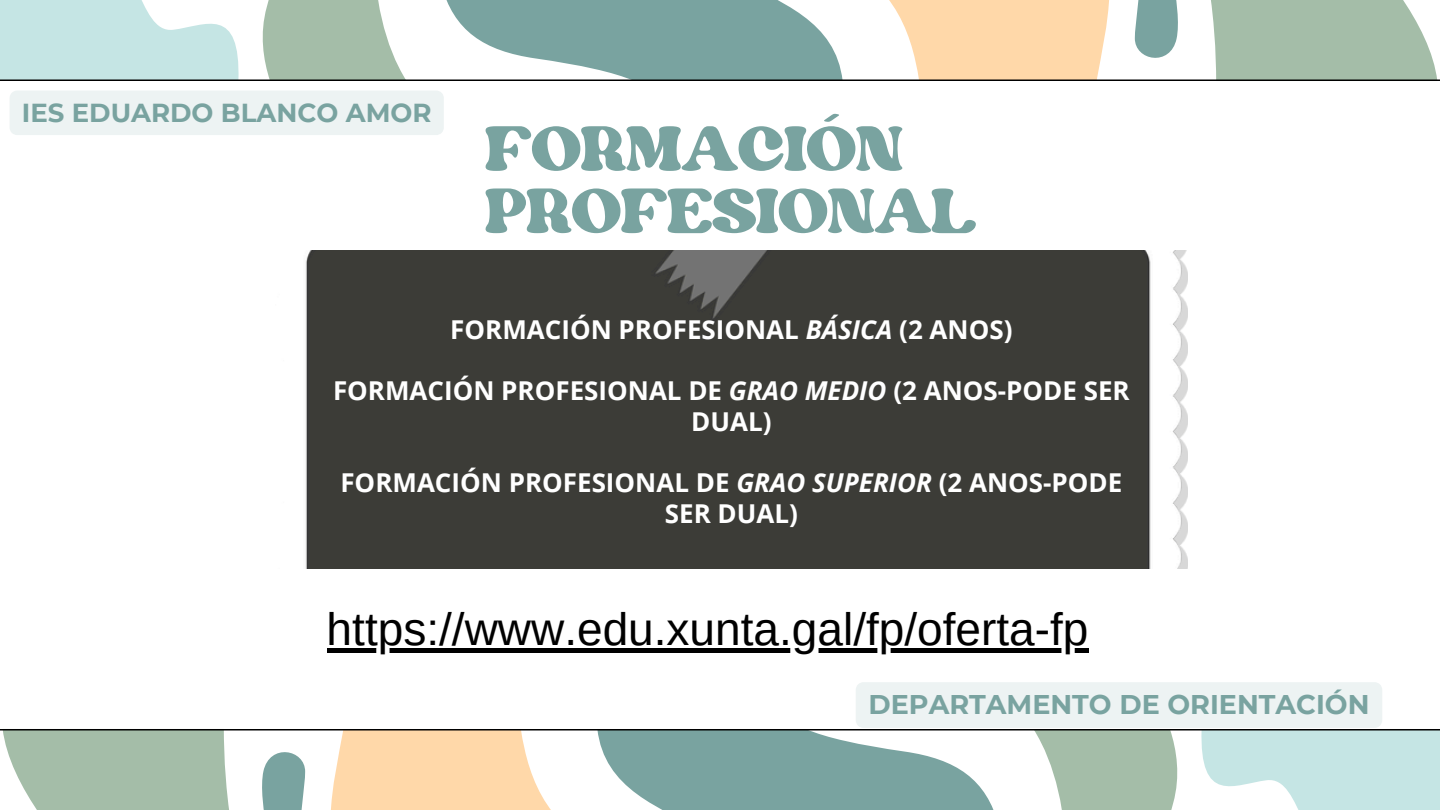
<style>
.page{position:relative;width:1440px;height:810px;background:#fff}
.page>*{position:absolute;margin:0;border:0;box-sizing:border-box;transform-origin:0 0}
.t1{font:89px "Margin";color:#79a3a0}
.t2{font:46px "Arimo";color:#000}
.t3{font:700 27px "Montserrat";color:#79a3a0}
.t4{font:700 26px/30.8px "Open Sans";color:#fff;text-align:center}
.t5{font:700 26px "Montserrat";color:#79a3a0}
.s1{font-style:italic}
</style>
<div class="page">
<svg style="left:1402px;top:0;width:38px;height:80px;fill:#a4bda8"></svg>
<svg style="left:1183px;top:0;width:219px;height:80px;background:#afc5b3"></svg>
<svg style="left:0;top:0;width:1183px;height:80px"></svg>
<hr style="left:0;top:80px;width:1440px;height:1px;background:#000">
<svg style="left:0;top:730px;width:38px;height:80px;fill:#a4bda8"></svg>
<svg style="left:38px;top:730px;width:219px;height:80px;background:#afc5b3"></svg>
<svg style="left:257px;top:730px;width:1183px;height:80px"></svg>
<hr style="left:0;top:729px;width:1440px;height:1px;background:#000">
<div style="left:305px;top:250px;width:883px;height:319px;background:#3c3c37"></div>
<div style="left:327px;top:648px;width:762px;height:5px;background:#000"></div>
<div style="left:856px;top:682px;width:526px;height:46px;background:#edf3f3"></div>
<div style="left:10px;top:91px;width:434px;height:44px;background:#edf3f3"></div>
<h2 class="t5" style="left:22px;top:97px;width:411px">IES EDUARDO BLANCO AMOR</h2>
<p class="t1" style="left:486px;top:107px;width:419px">FORMACIÓN</p>
<p class="t1" style="left:486px;top:169px;width:492px">PROFESIONAL</p>
<h1 class="t4" style="left:450px;top:313px;width:564px">FORMACIÓN PROFESIONAL <span class="s1">BÁSICA</span> (2 ANOS)</h1>
<p class="t4" style="left:333px;top:375px;width:798px">FORMACIÓN PROFESIONAL DE <span class="s1">GRAO MEDIO</span> (2 ANOS-PODE SER<br>DUAL)</p>
<p class="t4" style="left:340px;top:467px;width:784px">FORMACIÓN PROFESIONAL DE <span class="s1">GRAO SUPERIOR</span> (2 ANOS-PODE<br>SER DUAL)</p>
<p class="t2" style="left:327px;top:604px;width:763px">https://www.edu.xunta.gal/fp/oferta-fp</p>
<p class="t3" style="left:868px;top:688px;width:503px">DEPARTAMENTO DE ORIENTACIÓN</p>
</div>
